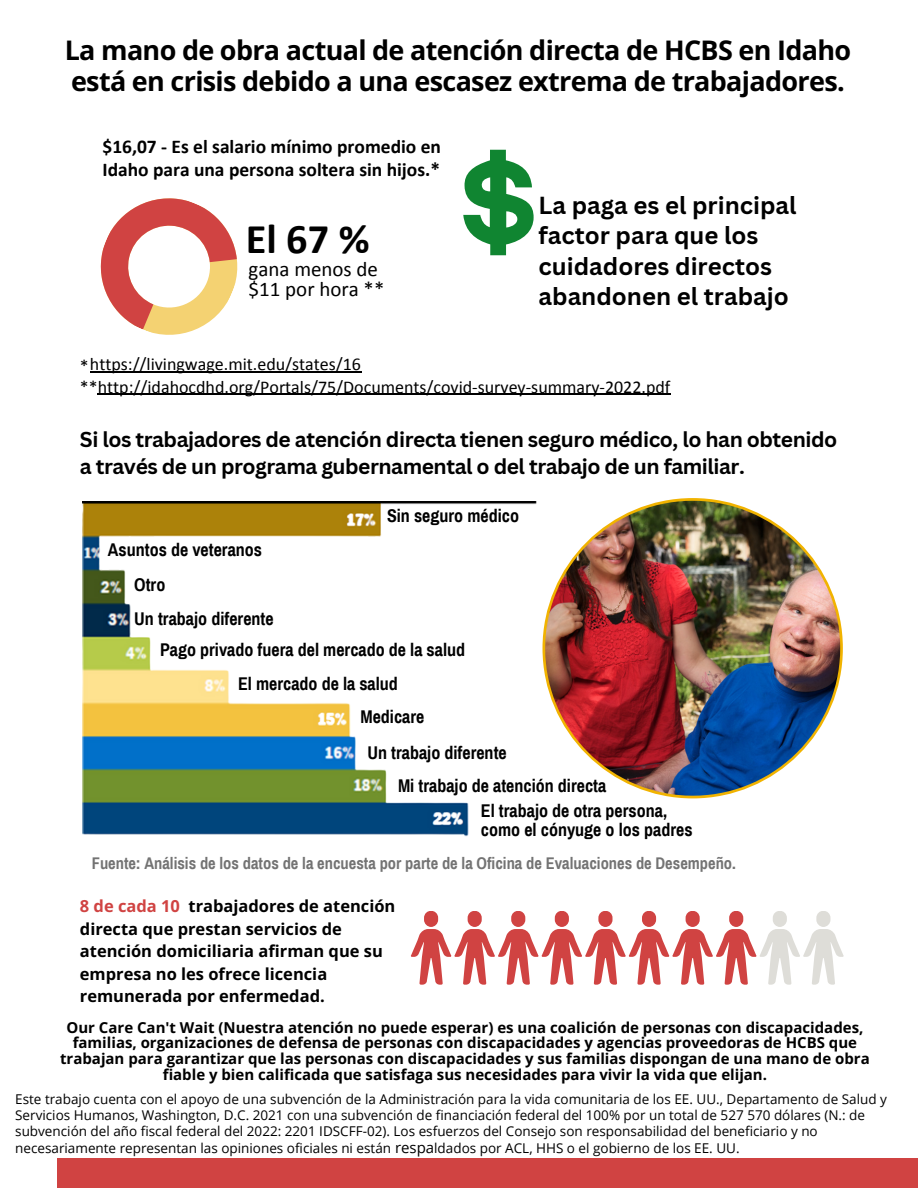
<style>
.page{position:relative;width:918px;height:1188px;background:#fff}
.page>*{position:absolute;margin:0;border:0;box-sizing:border-box;transform-origin:0 0}
.t1{font:700 42.3px "Calibri";color:#000}
.t2{font:700 27px/31.5px "Open Sans";letter-spacing:-.025em;color:#000}
.t3{font:700 24px/30.3px "Canva Sans";color:#000}
.t4{font:700 21px/27px "Canva Sans";letter-spacing:-.02em;color:#000}
.t5{font:21px/20.2px "Calibri";color:#000}
.t6{font:700 19.5px/22.5px "Calibri";color:#000}
.t7{font:700 18px/34.8px "Archivo Narrow";color:#000}
.t8{font:18px "Calibri";color:#000}
.t9{font:700 16.5px/22.5px "Open Sans";color:#000}
.t10{font:700 16.5px "Archivo Narrow";color:#737373}
.t11{font:700 15px/15.8px "Open Sans";color:#000;text-align:center}
.t12{font:13.5px/16.6px "Open Sans";color:#000}
.s1{color:#d04342}
.s2{font-size:15px}
</style>
<div class="page">
<div style="left:57px;top:1159px;width:861px;height:29px;background:#d04342"></div>
<svg style="left:100px;top:198px;width:138px;height:137px"></svg>
<svg style="left:663px;top:498px;width:180px;height:300px"></svg>
<svg style="left:463px;top:150px;width:71px;height:105px"></svg>
<svg style="left:411px;top:911px;width:215px;height:74px"></svg>
<svg style="left:759px;top:911px;width:85px;height:74px"></svg>
<hr style="left:90px;top:372px;width:271px;height:1px;background:#000">
<hr style="left:98px;top:394px;width:573px;height:1px;background:#000">
<img style="left:82px;top:501px;width:463px;height:336px">
<img style="left:545px;top:501px;width:295px;height:295px">
<p class="t2" style="left:65px;top:33px;width:788px">La mano de obra actual de atención directa de HCBS en Idaho está en crisis debido a una escasez extrema de trabajadores.</p>
<p class="t6" style="left:103px;top:137px;width:340px">$16,07 - Es el salario mínimo promedio en<br>Idaho para una persona soltera sin hijos.*</p>
<p class="t1" style="left:246px;top:221px;width:125px">El 67 %</p>
<p class="t5" style="left:249px;top:261px;width:137px">gana menos de $11 por hora **</p>
<p class="t3" style="left:539px;top:190px;width:260px">La paga es el principal factor para que los cuidadores directos abandonen el trabajo</p>
<p class="t8" style="left:80px;top:357px;width:283px">*https://livingwage.mit.edu/states/16</p>
<p class="t8" style="left:80px;top:379px;width:592px">**http://idahocdhd.org/Portals/75/Documents/covid-survey-summary-2022.pdf</p>
<h1 class="t4" style="left:80px;top:425px;width:759px">Si los trabajadores de atención directa tienen seguro médico, lo han obtenido a través de un programa gubernamental o del trabajo de un familiar.</h1>
<p class="t7" style="left:387px;top:499px;width:134px">Sin seguro médico</p>
<p class="t7" style="left:134px;top:532px;width:141px;text-indent:-26px">Asuntos de veteranos<br>Otro<br>Un trabajo diferente</p>
<p class="t7" style="left:160px;top:633px;width:307px">Pago privado fuera del mercado de la salud</p>
<p class="t7" style="left:238px;top:667px;width:161px">El mercado de la salud</p>
<p class="t7" style="left:360px;top:700px;width:65px">Medicare</p>
<p class="t7" style="left:398px;top:736px;width:210px;line-height:33.5px;text-indent:-31px">Un trabajo diferente<br>Mi trabajo de atención directa</p>
<p class="t7" style="left:481px;top:801px;width:213px;line-height:19.2px">El trabajo de otra persona, como el cónyuge o los padres</p>
<p class="t10" style="left:92px;top:855px;width:646px">Fuente: Análisis de los datos de la encuesta por parte de la Oficina de Evaluaciones de Desempeño.</p>
<p class="t9" style="left:80px;top:894px;width:317px"><span class="s1">8 de cada 10</span> trabajadores de atención directa que prestan servicios de atención domiciliaria afirman que su empresa no les ofrece licencia remunerada por enfermedad.</p>
<p class="t11" style="left:60px;top:1019px;width:811px">Our Care Can't Wait (Nuestra atención no puede esperar) es una coalición de personas con discapacidades, familias, organizaciones de defensa de personas con discapacidades y agencias proveedoras de HCBS que trabajan para garantizar que las personas con discapacidades y sus familias dispongan de una mano de obra fiable y bien calificada que satisfaga sus necesidades para vivir la vida que elijan.</p>
<p class="t12" style="left:15px;top:1090px;width:873px">Este trabajo cuenta con el apoyo de una subvención de la Administración para la vida comunitaria de los EE. UU., Departamento de Salud y Servicios Humanos, Washington, D.C. 2021 con una subvención de financiación federal del 100% por un total de 527 570 dólares (N.: de subvención del año fiscal federal del 2022: 2201 IDSCFF-02). Los esfuerzos del Consejo son responsabilidad del beneficiario y no necesariamente representan las opiniones oficiales ni están <span class="s2">respa</span>ldados por ACL, HHS o el gobierno de los EE. UU.</p>
</div>
